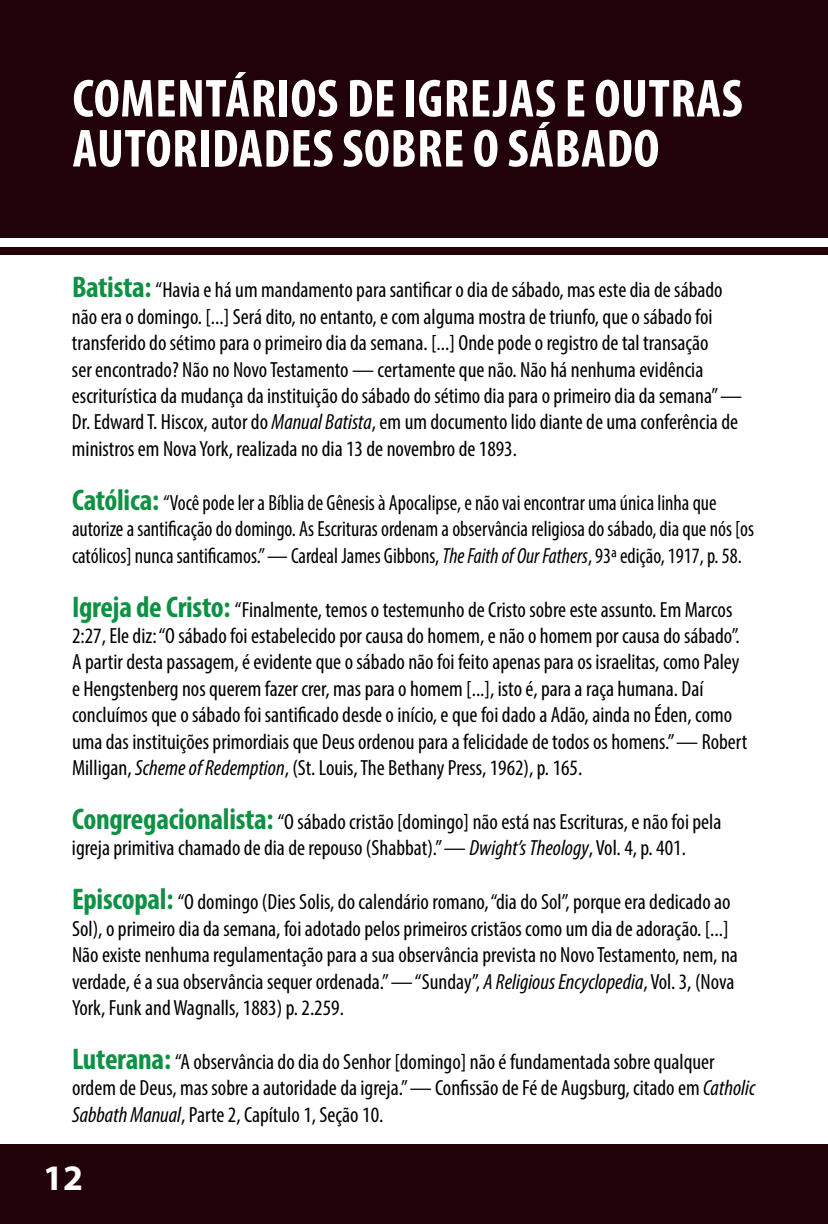
<style>
.page{position:relative;width:828px;height:1224px;background:#fff}
.page>*{position:absolute;margin:0;border:0;box-sizing:border-box;transform-origin:0 0}
.t1{font:700 condensed 54px/50px "Myriad Pro";letter-spacing:.01em;color:#fff}
.t2{font:700 36px "Myriad Pro";color:#fff}
.t3{font:condensed 22px/26.4px "Myriad Pro";color:#000}
.t4{font:condensed 22px/26.4px "Myriad Pro";color:#000;scale:.94 1}
.s1{font-weight:700;font-size:30px;color:#0f9144}
.s2{font-style:italic}
</style>
<div class="page">
<div style="left:0;top:1145px;width:828px;height:79px;background:#210208"></div>
<div style="left:0;top:0;width:828px;height:237px;background:#210208"></div>
<div style="left:0;top:247px;width:828px;height:7px;background:#210208"></div>
<h1 class="t1" style="left:73px;top:72px;width:672px">COMENTÁRIOS DE IGREJAS E OUTRAS<br>AUTORIDADES SOBRE O SÁBADO</h1>
<p class="t3" style="left:72px;top:277px;width:672px"><span class="s1">Batista:</span> “Havia e há um mandamento para santificar o dia de sábado, mas este dia de sábado não era o domingo. [...] Será dito, no entanto, e com alguma mostra de triunfo, que o sábado foi transferido do sétimo para o primeiro dia da semana. [...] Onde pode o registro de tal transação<br>ser encontrado? Não no Novo Testamento — certamente que não. Não há nenhuma evidência escriturística da mudança da instituição do sábado do sétimo dia para o primeiro dia da semana” — Dr. Edward T. Hiscox, autor do <span class="s2">Manual Batista</span>, em um documento lido diante de uma conferência de ministros em Nova York, realizada no dia 13 de novembro de 1893.</p>
<p class="t4" style="left:72px;top:489px;width:727px"><span class="s1">Católica:</span> “Você pode ler a Bíblia de Gênesis à Apocalipse, e não vai encontrar uma única linha que autorize a santificação do domingo. As Escrituras ordenam a observância religiosa do sábado, dia que nós [os católicos] nunca santificamos.” — Cardeal James Gibbons, <span class="s2">The Faith of Our Fathers</span>, 93ª edição, 1917, p. 58.</p>
<p class="t3" style="left:72px;top:596px;width:677px"><span class="s1">Igreja de Cristo:</span> “Finalmente, temos o testemunho de Cristo sobre este assunto. Em Marcos 2:27, Ele diz: “O sábado foi estabelecido por causa do homem, e não o homem por causa do sábado”.<br>A partir desta passagem, é evidente que o sábado não foi feito apenas para os israelitas, como Paley e Hengstenberg nos querem fazer crer, mas para o homem [...], isto é, para a raça humana. Daí concluímos que o sábado foi santificado desde o início, e que foi dado a Adão, ainda no Éden, como uma das instituições primordiais que Deus ordenou para a felicidade de todos os homens.” — Robert Milligan, <span class="s2">Scheme of Redemption</span>, (St. Louis, The Bethany Press, 1962), p. 165.</p>
<p class="t3" style="left:72px;top:808px;width:651px"><span class="s1">Congregacionalista:</span> “O sábado cristão [domingo] não está nas Escrituras, e não foi pela igreja primitiva chamado de dia de repouso (Shabbat).” — <span class="s2">Dwight’s Theology</span>, Vol. 4, p. 401.</p>
<p class="t3" style="left:72px;top:889px;width:667px"><span class="s1">Episcopal:</span> “O domingo (Dies Solis, do calendário romano, “dia do Sol”, porque era dedicado ao Sol), o primeiro dia da semana, foi adotado pelos primeiros cristãos como um dia de adoração. [...] Não existe nenhuma regulamentação para a sua observância prevista no Novo Testamento, nem, na verdade, é a sua observância sequer ordenada.” — “Sunday”, <span class="s2">A Religious Encyclopedia</span>, Vol. 3, (Nova York, Funk and Wagnalls, 1883) p. 2.259.</p>
<p class="t3" style="left:72px;top:1048px;width:685px"><span class="s1">Luterana:</span> “A observância do dia do Senhor [domingo] não é fundamentada sobre qualquer ordem de Deus, mas sobre a autoridade da igreja.” — Confissão de Fé de Augsburg, citado em <span class="s2">Catholic<br>Sabbath Manual</span>, Parte 2, Capítulo 1, Seção 10.</p>
<h2 class="t2" style="left:43px;top:1155px;width:41px">12</h2>
</div>
